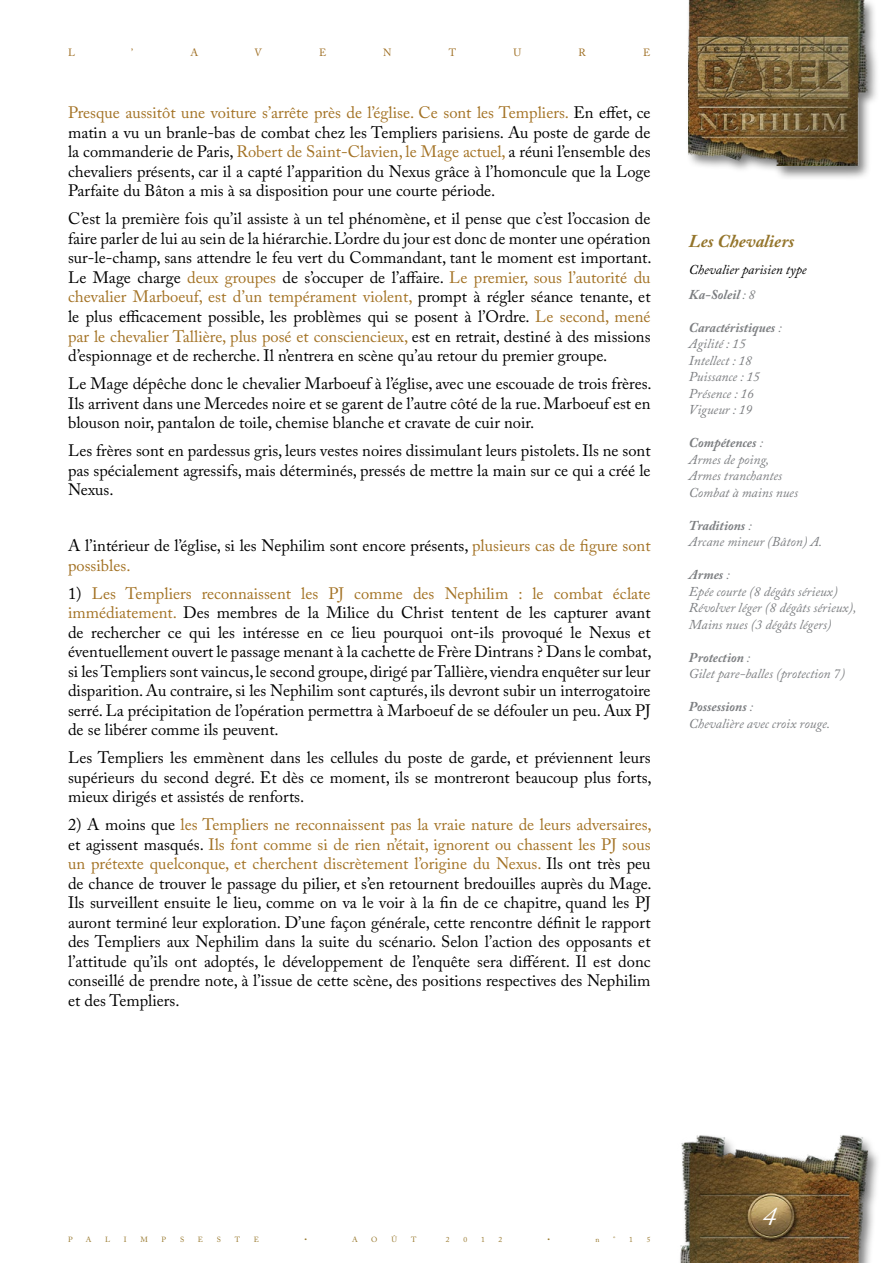
<style>
.page{position:relative;width:893px;height:1263px;background:#fff}
.page>*{position:absolute;margin:0;border:0;box-sizing:border-box;transform-origin:0 0}
.t1{font:italic 27px "Adobe Caslon Pro";color:#fff}
.t2{font:italic 700 18px "Adobe Caslon Pro";color:#94752b}
.t3{font:16.5px/19.5px "Adobe Caslon Pro";color:#000;text-align:justify}
.t4{font:italic 13.5px/16.5px "Adobe Caslon Pro";color:#7c7e81}
.t5{font:italic 13.5px/25px "Adobe Caslon Pro";color:#000}
.t6{font:10.5px "Adobe Caslon Pro";color:#9e6e22}
.t7{font:7.5px "Adobe Caslon Pro";color:#98782d}
.s1{color:#a37224}
.s2{font-weight:700;color:#7c7e81}
.s3{color:#7c7e81}
.s4{font-weight:700}
</style>
<div class="page">
<div style="left:686px;top:0;width:194px;height:180px;background:#000;opacity:.51"></div>
<img style="left:689px;top:0;width:189px;height:166px">
<img style="left:680px;top:1135px;width:198px;height:128px">
<p class="t6" style="left:68px;top:47px;width:8px">L</p>
<p class="t6" style="left:131px;top:47px;width:3px">’</p>
<p class="t6" style="left:190px;top:47px;width:9px">A</p>
<p class="t6" style="left:254px;top:47px;width:9px">V</p>
<p class="t6" style="left:319px;top:47px;width:9px">E</p>
<p class="t6" style="left:383px;top:47px;width:10px">N</p>
<p class="t6" style="left:449px;top:47px;width:9px">T</p>
<p class="t6" style="left:514px;top:47px;width:9px">U</p>
<p class="t6" style="left:579px;top:47px;width:9px">R</p>
<p class="t6" style="left:643px;top:47px;width:9px">E</p>
<p class="t3" style="left:68px;top:103px;width:584px"><span class="s1">Presque aussitôt une voiture s’arrête près de l’église. Ce sont les Templiers.</span> En effet, ce matin a vu un branle-bas de combat chez les Templiers parisiens. Au poste de garde de la commanderie de Paris, <span class="s1">Robert de Saint-Clavien, le Mage actuel,</span> a réuni l’ensemble des chevaliers présents, car il a capté l’apparition du Nexus grâce à l’homoncule que la Loge Parfaite du Bâton a mis à sa disposition pour une courte période.</p>
<p class="t3" style="left:68px;top:209px;width:585px">C’est la première fois qu’il assiste à un tel phénomène, et il pense que c’est l’occasion de faire parler de lui au sein de la hiérarchie. L’ordre du jour est donc de monter une opération sur-le-champ, sans attendre le feu vert du Commandant, tant le moment est important.<br>Le Mage charge <span class="s1">deux groupes</span> de s’occuper de l’affaire. <span class="s1">Le premier, sous l’autorité du chevalier Marboeuf, est d’un tempérament violent,</span> prompt à régler séance tenante, et le plus efficacement possible, les problèmes qui se posent à l’Ordre. <span class="s1">Le second, mené par le chevalier Tallière, plus posé et consciencieux,</span> est en retrait, destiné à des missions d’espionnage et de recherche. Il n’entrera en scène qu’au retour du premier groupe.</p>
<p class="t3" style="left:68px;top:374px;width:585px">Le Mage dépêche donc le chevalier Marboeuf à l’église, avec une escouade de trois frères.<br>Ils arrivent dans une Mercedes noire et se garent de l’autre côté de la rue. Marboeuf est en blouson noir, pantalon de toile, chemise blanche et cravate de cuir noir.</p>
<p class="t3" style="left:68px;top:441px;width:584px">Les frères sont en pardessus gris, leurs vestes noires dissimulant leurs pistolets. Ils ne sont pas spécialement agressifs, mais déterminés, pressés de mettre la main sur ce qui a créé le Nexus.</p>
<p class="t3" style="left:68px;top:536px;width:584px">A l’intérieur de l’église, si les Nephilim sont encore présents, <span class="s1">plusieurs cas de figure sont possibles.</span></p>
<p class="t3" style="left:68px;top:583px;width:585px">1) <span class="s1">Les Templiers reconnaissent les PJ comme des Nephilim : le combat éclate immédiatement.</span> Des membres de la Milice du Christ tentent de les capturer avant de rechercher ce qui les intéresse en ce lieu pourquoi ont-ils provoqué le Nexus et éventuellement ouvert le passage menant à la cachette de Frère Dintrans ? Dans le combat, si les Templiers sont vaincus, le second groupe, dirigé par Tallière, viendra enquêter sur leur disparition. Au contraire, si les Nephilim sont capturés, ils devront subir un interrogatoire serré. La précipitation de l’opération permettra à Marboeuf de se défouler un peu. Aux PJ de se libérer comme ils peuvent.</p>
<p class="t3" style="left:68px;top:748px;width:585px">Les Templiers les emmènent dans les cellules du poste de garde, et préviennent leurs supérieurs du second degré. Et dès ce moment, ils se montreront beaucoup plus forts, mieux dirigés et assistés de renforts.</p>
<p class="t3" style="left:68px;top:815px;width:585px">2) A moins que <span class="s1">les Templiers ne reconnaissent pas la vraie nature de leurs adversaires, </span>et agissent masqués. <span class="s1">Ils font comme si de rien n’était, ignorent ou chassent les PJ sous un prétexte quelconque, et cherchent discrètement l’origine du Nexus.</span> Ils ont très peu de chance de trouver le passage du pilier, et s’en retournent bredouilles auprès du Mage.<br>Ils surveillent ensuite le lieu, comme on va le voir à la fin de ce chapitre, quand les PJ auront terminé leur exploration. D’une façon générale, cette rencontre définit le rapport des Templiers aux Nephilim dans la suite du scénario. Selon l’action des opposants et l’attitude qu’ils ont adoptés, le développement de l’enquête sera différent. Il est donc conseillé de prendre note, à l’issue de cette scène, des positions respectives des Nephilim et des Templiers.</p>
<p class="t2" style="left:689px;top:230px;width:107px">Les Chevaliers</p>
<p class="t5" style="left:689px;top:256px;width:119px">Chevalier parisien type<br><span class="s2">Ka-Soleil</span> <span class="s3">: 8</span></p>
<p class="t4" style="left:689px;top:319px;width:94px"><span class="s4">Caractéristiques</span> :<br>Agilité : 15<br>Intellect : 18<br>Puissance : 15<br>Présence : 16<br>Vigueur : 19</p>
<p class="t4" style="left:689px;top:434px;width:111px"><span class="s4">Compétences</span> :<br>Armes de poing,<br>Armes tranchantes<br>Combat à mains nues</p>
<p class="t4" style="left:689px;top:517px;width:135px"><span class="s4">Traditions</span> :<br>Arcane mineur (Bâton) A.</p>
<p class="t4" style="left:689px;top:566px;width:169px"><span class="s4">Armes</span> :<br>Epée courte (8 dégâts sérieux)<br>Révolver léger (8 dégâts sérieux),<br>Mains nues (3 dégâts légers)</p>
<p class="t4" style="left:689px;top:649px;width:158px"><span class="s4">Protection</span> :<br>Gilet pare-balles (protection 7)</p>
<p class="t4" style="left:689px;top:698px;width:143px"><span class="s4">Possessions</span> :<br>Chevalière avec croix rouge.</p>
<p class="t7" style="left:68px;top:1235px;width:6px">P</p>
<p class="t7" style="left:86px;top:1235px;width:7px">A</p>
<p class="t7" style="left:105px;top:1235px;width:7px">L</p>
<p class="t7" style="left:124px;top:1235px;width:4px">I</p>
<p class="t7" style="left:140px;top:1235px;width:9px">M</p>
<p class="t7" style="left:162px;top:1235px;width:6px">P</p>
<p class="t7" style="left:180px;top:1235px;width:6px">S</p>
<p class="t7" style="left:198px;top:1235px;width:7px">E</p>
<p class="t7" style="left:217px;top:1235px;width:6px">S</p>
<p class="t7" style="left:235px;top:1235px;width:7px">T</p>
<p class="t7" style="left:254px;top:1235px;width:7px">E</p>
<p class="t7" style="left:304px;top:1235px;width:4px">•</p>
<p class="t7" style="left:352px;top:1235px;width:7px">A</p>
<p class="t7" style="left:371px;top:1235px;width:8px">O</p>
<p class="t7" style="left:391px;top:1235px;width:7px">Û</p>
<p class="t7" style="left:411px;top:1235px;width:7px">T</p>
<p class="t7" style="left:446px;top:1235px;width:5px">2</p>
<p class="t7" style="left:463px;top:1235px;width:5px">0</p>
<p class="t7" style="left:481px;top:1235px;width:5px">1</p>
<p class="t7" style="left:499px;top:1235px;width:5px">2</p>
<p class="t7" style="left:548px;top:1235px;width:4px">•</p>
<p class="t7" style="left:595px;top:1235px;width:6px">n</p>
<p class="t7" style="left:613px;top:1235px;width:4px">°</p>
<p class="t7" style="left:629px;top:1235px;width:5px">1</p>
<p class="t7" style="left:647px;top:1235px;width:5px">5</p>
<h1 class="t1" style="left:763px;top:1200px;width:15px">4</h1>
</div>
